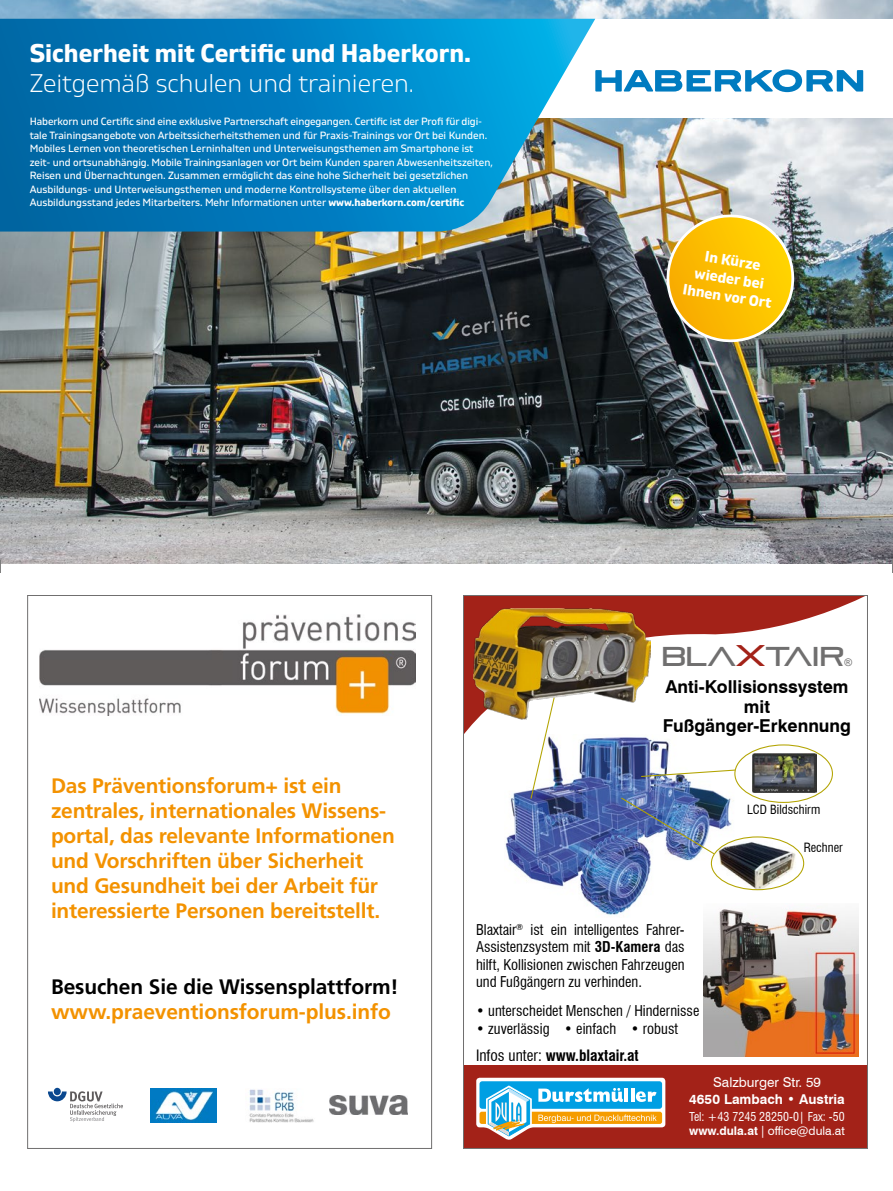
<style>
.page{position:relative;width:893px;height:1191px;background:#fff}
.page>*{position:absolute;margin:0;border:0;box-sizing:border-box;transform-origin:0 0}
.t1{font:27.15px "Pirulen";color:#706f6f}
.t2{font:700 25.5px "Gilam";color:#fff}
.t3{font:300 25.5px "Gilam";color:#fff}
.t4{font:700 21px/25px "Frutiger LT Std";letter-spacing:-.01em;color:#f39200}
.t5{font:700 21px "Frutiger LT Std";letter-spacing:-.005em;color:#000}
.t6{font:700 17.85px/19.2px "Swiss 721 BT";color:#000;text-align:center}
.t7{font:700 condensed 15.3px "Swiss 721 BT";color:#000}
.t8{font:700 15px/18px "Gilam";color:#fff;text-align:center}
.t9{font:condensed 14.55px/17.4px "Swiss 721 BT";color:#000;text-align:justify}
.t10{font:700 13.5px "Swiss 721 BT";color:#fff}
.t11{font:13.5px "Swiss 721 BT";color:#fff}
.t12{font:condensed 12.45px "Swiss 721 BT";color:#000}
.t13{font:condensed 12.3px "Swiss 721 BT";color:#000}
.t14{font:condensed 12px/14.4px "Swiss 721 BT";color:#fff}
.t15{font:10.5px/13.5px "Gilam";letter-spacing:-.005em;color:#fff}
.t16{font:10.5px "Arial";color:#706f6f}
.s1{font-weight:700}
.s2{font-size:29.7px;color:#a32218}
.s3{font-weight:400}
.s4{font-weight:700;font-stretch:normal}
.s5{font-stretch:normal}
</style>
<div class="page">
<img style="left:0;top:0;width:893px;height:563px">
<div style="left:459px;top:19px;width:434px;height:99px;background:#fff"></div>
<svg style="left:0;top:19px;width:595px;height:212px;background:#1384bb"></svg>
<svg style="left:595px;top:69px;width:268px;height:23px"></svg>
<img style="left:660px;top:208px;width:140px;height:137px">
<svg style="left:0;top:559px;width:1px;height:13px"></svg>
<svg style="left:892px;top:559px;width:1px;height:13px"></svg>
<div style="left:463px;top:1065px;width:404px;height:83px;background:#a32218"></div>
<svg style="left:465px;top:597px;width:398px;height:154px"></svg>
<img style="left:505px;top:734px;width:230px;height:181px">
<svg style="left:640px;top:768px;width:95px;height:9px"></svg>
<svg style="left:530px;top:719px;width:25px;height:81px"></svg>
<img style="left:620px;top:796px;width:96px;height:59px">
<svg style="left:735px;top:745px;width:97px;height:57px"></svg>
<img style="left:753px;top:754px;width:63px;height:39px">
<div style="left:734px;top:744px;width:99px;height:59px;border:1px solid #b3a400;border-radius:50%"></div>
<img style="left:711px;top:837px;width:93px;height:52px">
<div style="left:711px;top:836px;width:93px;height:54px;border:1px solid #b3a400;border-radius:50%"></div>
<img style="left:473px;top:609px;width:178px;height:110px">
<img style="left:703px;top:904px;width:156px;height:153px">
<svg style="left:476px;top:1077px;width:189px;height:63px"></svg>
<img style="left:227px;top:614px;width:188px;height:100px">
<img style="left:39px;top:649px;width:188px;height:67px">
<svg style="left:54px;top:1087px;width:7px;height:8px"></svg>
<svg style="left:48px;top:1091px;width:75px;height:31px"></svg>
<img style="left:150px;top:1088px;width:66px;height:34px">
<img style="left:249px;top:1089px;width:65px;height:34px">
<img style="left:330px;top:1095px;width:78px;height:19px">
<h2 class="t2" style="left:30px;top:34px;width:443px">Sicherheit mit Certific und Haberkorn.</h2>
<h2 class="t3" style="left:30px;top:64px;width:386px">Zeitgemäß schulen und trainieren.</h2>
<p class="t15" style="left:30px;top:114px;width:465px">Haberkorn und Certific sind eine exklusive Partnerschaft eingegangen. Certific ist der Profi für digi&shy;tale Trainingsangebote von Arbeitssicherheitsthemen und für Praxis-Trainings vor Ort bei Kunden.<br>Mobiles Lernen von theoretischen Lerninhalten und Unterweisungsthemen am Smartphone ist zeit- und ortsunabhängig. Mobile Trainingsanlagen vor Ort beim Kunden sparen Abwesenheitszeiten, Reisen und Übernachtungen. Zusammen ermöglicht das eine hohe Sicherheit bei gesetzlichen Ausbildungs- und Unterweisungsthemen und moderne Kontrollsysteme über den aktuellen Ausbildungsstand jedes Mitarbeiters. Mehr Informationen unter <span class="s1">www.haberkorn.com/certific</span></p>
<h3 class="t4" style="left:51px;top:773px;width:345px">Das Präventionsforum+ ist ein zentrales, internationales Wissens&shy;portal, das relevante Informationen und Vorschriften über Sicherheit und Gesundheit bei der Arbeit für interessierte Personen bereitstellt.</h3>
<h3 class="t8" style="left:690px;top:244px;width:91px;rotate:9deg">In Kürze wieder bei<br>Ihnen vor Ort</h3>
<h1 class="t1" style="left:661px;top:640px;width:185px">BLA<span class="s2">X</span>TAIR</h1>
<p class="t16" style="left:845px;top:655px;width:9px">®</p>
<h3 class="t6" style="left:663px;top:677px;width:190px">Anti-Kollisionssystem mit<br>Fußgänger-Erkennung</h3>
<p class="t13" style="left:747px;top:801px;width:75px">LCD Bildschirm</p>
<p class="t12" style="left:804px;top:839px;width:41px">Rechner</p>
<h3 class="t5" style="left:51px;top:974px;width:349px">Besuchen Sie die Wissensplattform!</h3>
<h3 class="t4" style="left:51px;top:999px;width:341px">www.praeventionsforum-plus.info</h3>
<h3 class="t9" style="left:476px;top:920px;width:210px">Blaxtair<sup>®</sup> ist ein intelligentes Fahrer-Assistenzsystem mit <span class="s1">3D-Kamera</span> das hilft, Kollisionen zwischen Fahrzeugen und Fußgängern zu verhinden.</h3>
<h3 class="t9" style="left:476px;top:1002px;width:225px">• unterscheidet Menschen / Hindernisse</h3>
<h3 class="t9" style="left:476px;top:1019px;width:203px">• zuverlässig • einfach • robust</h3>
<h3 class="t7" style="left:476px;top:1046px;width:164px"><span class="s3">Infos unter:</span> www.blaxtair.at</h3>
<p class="t11" style="left:713px;top:1072px;width:109px">Salzburger Str. 59</p>
<p class="t10" style="left:689px;top:1091px;width:157px">4650 Lambach • Austria</p>
<p class="t14" style="left:689px;top:1109px;width:157px">Tel: +43 7245 28250-0| Fax: -50 <span class="s4">www.dula.at</span> <span class="s5">| office@dula.at</span></p>
</div>
